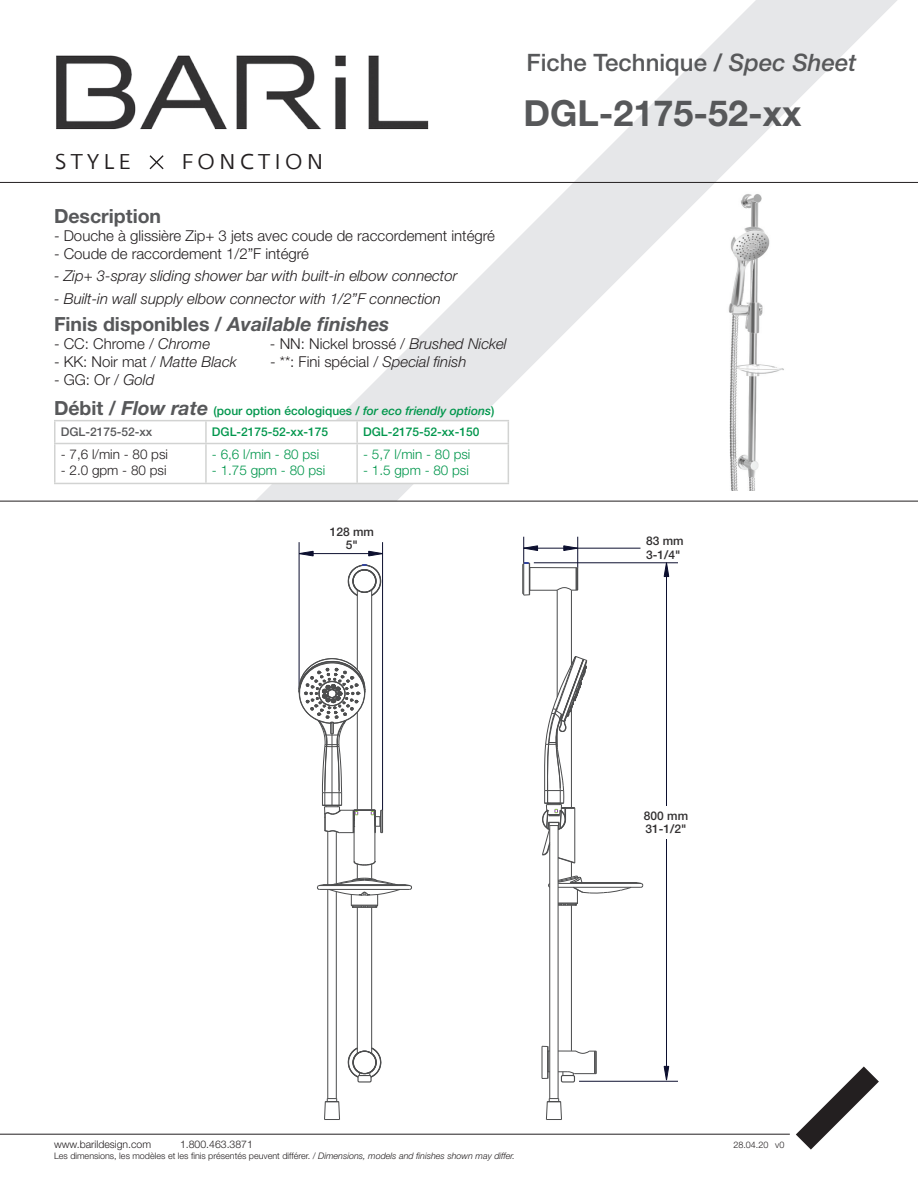
<style>
.page{position:relative;width:918px;height:1188px;background:#fff}
.page>*{position:absolute;margin:0;border:0;box-sizing:border-box;transform-origin:0 0}
.t1{font:700 36px "Helvetica Neue LT Std";color:#57585a}
.t2{font:500 24px "Helvetica Neue LT Std";color:#57585a}
.t3{font:21.3px "Fedra Sans Greek Book TF";letter-spacing:.2em;color:#231f20}
.t4{font:700 19.5px "Helvetica Neue LT Std";color:#57585a}
.t5{font:300 15px "Helvetica Neue LT Std";color:#231f20}
.t6{font:italic 300 15px "Helvetica Neue LT Std";color:#231f20}
.t7{font:300 13.5px "Helvetica Neue LT Std";color:#00964c}
.t8{font:300 13.5px "Helvetica Neue LT Std";color:#231f20}
.t9{font:500 12px/21.5px "Helvetica Neue LT Std";color:#00964c}
.t10{font:500 12px/13.5px "Helvetica Neue LT Std";color:#312f30}
.t11{font:300 10.5px "Helvetica Neue LT Std";color:#231f20}
.t12{font:300 9px "Helvetica Neue LT Std";color:#231f20}
.s1{font-style:italic}
.s2{font-weight:700;font-size:19.5px;color:#57585a}
.s3{font-weight:700;font-style:italic;font-size:19.5px;color:#57585a}
.s4{color:#57585a}
</style>
<div class="page">
<img style="left:54px;top:55px;width:201px;height:127px">
<svg style="left:148px;top:154px;width:17px;height:17px"></svg>
<hr style="left:0;top:1134px;width:790px;height:1px;background:#231f20">
<svg style="left:796px;top:1066px;width:83px;height:84px"></svg>
<svg style="left:255px;top:0;width:643px;height:501px"></svg>
<hr style="left:0;top:501px;width:918px;height:1px;background:#231f20">
<hr style="left:0;top:182px;width:918px;height:1px;background:#231f20">
<hr style="left:54px;top:420px;width:152px;height:1px;background:#d2d3d2">
<hr style="left:54px;top:421px;width:2px;height:22px;background:#d2d3d2">
<hr style="left:206px;top:420px;width:151px;height:1px;background:#d2d3d2">
<hr style="left:357px;top:420px;width:152px;height:1px;background:#d2d3d2">
<svg style="left:55px;top:421px;width:454px;height:62px"></svg>
<hr style="left:54px;top:443px;width:152px;height:1px;background:#d2d3d2">
<hr style="left:54px;top:444px;width:2px;height:39px;background:#d2d3d2">
<hr style="left:206px;top:443px;width:151px;height:1px;background:#d2d3d2">
<hr style="left:205px;top:444px;width:2px;height:39px;background:#d2d3d2">
<hr style="left:357px;top:443px;width:152px;height:1px;background:#d2d3d2">
<hr style="left:356px;top:444px;width:2px;height:39px;background:#d2d3d2">
<hr style="left:508px;top:444px;width:1px;height:39px;background:#d2d3d2">
<hr style="left:54px;top:483px;width:152px;height:1px;background:#d2d3d2">
<hr style="left:206px;top:483px;width:151px;height:1px;background:#d2d3d2">
<hr style="left:357px;top:483px;width:152px;height:1px;background:#d2d3d2">
<img style="left:719px;top:188px;width:82px;height:302px">
<svg style="left:664px;top:1066px;width:5px;height:15px"></svg>
<svg style="left:664px;top:562px;width:5px;height:15px"></svg>
<svg style="left:368px;top:551px;width:14px;height:5px"></svg>
<svg style="left:300px;top:551px;width:14px;height:5px"></svg>
<hr style="left:299px;top:542px;width:1px;height:147px;background:#0c0f2f">
<hr style="left:382px;top:542px;width:1px;height:269px;background:#0c0f2f">
<hr style="left:299px;top:553px;width:84px;height:1px;background:#0c0f2f">
<hr style="left:534px;top:563px;width:144px;height:1px;background:#0c0f2f">
<hr style="left:666px;top:563px;width:1px;height:513px;background:#0c0f2f">
<hr style="left:579px;top:1081px;width:99px;height:1px;background:#0c0f2f">
<hr style="left:524px;top:548px;width:116px;height:1px;background:#0c0f2f">
<hr style="left:327px;top:831px;width:1px;height:54px;background:#4c4d4e">
<hr style="left:327px;top:889px;width:1px;height:210px;background:#4c4d4e">
<hr style="left:336px;top:831px;width:1px;height:53px;background:#4c4d4e">
<hr style="left:336px;top:892px;width:1px;height:207px;background:#4c4d4e">
<hr style="left:354px;top:827px;width:1px;height:35px;background:#4c4d4e">
<hr style="left:357px;top:590px;width:1px;height:80px;background:#4c4d4e">
<hr style="left:357px;top:907px;width:1px;height:146px;background:#4c4d4e">
<hr style="left:371px;top:590px;width:1px;height:220px;background:#4c4d4e">
<hr style="left:371px;top:907px;width:1px;height:146px;background:#4c4d4e">
<hr style="left:374px;top:827px;width:1px;height:35px;background:#4c4d4e">
<hr style="left:522px;top:564px;width:1px;height:30px;background:#4c4d4e">
<hr style="left:549px;top:826px;width:1px;height:273px;background:#4c4d4e">
<hr style="left:557px;top:590px;width:1px;height:107px;background:#4c4d4e">
<hr style="left:558px;top:826px;width:1px;height:273px;background:#4c4d4e">
<hr style="left:571px;top:905px;width:1px;height:146px;background:#4c4d4e">
<hr style="left:571px;top:590px;width:1px;height:74px;background:#4c4d4e">
<svg style="left:324px;top:1098px;width:16px;height:22px"></svg>
<svg style="left:546px;top:1098px;width:16px;height:22px"></svg>
<svg style="left:347px;top:564px;width:35px;height:33px"></svg>
<svg style="left:317px;top:860px;width:95px;height:48px"></svg>
<svg style="left:298px;top:652px;width:85px;height:181px"></svg>
<svg style="left:523px;top:537px;width:56px;height:58px"></svg>
<svg style="left:542px;top:655px;width:102px;height:251px"></svg>
<svg style="left:558px;top:1050px;width:39px;height:26px"></svg>
<svg style="left:542px;top:1046px;width:8px;height:33px"></svg>
<svg style="left:347px;top:1047px;width:35px;height:31px"></svg>
<div style="left:357px;top:1075px;width:15px;height:8px;border:1px solid #4c4d4e"></div>
<div style="left:561px;top:1075px;width:14px;height:8px;border:1px solid #4c4d4e"></div>
<div style="left:624px;top:806px;width:84px;height:32px;background:#fff"></div>
<h2 class="t2" style="left:526px;top:48px;width:331px">Fiche Technique / <span class="s1">Spec Sheet</span></h2>
<h3 class="t3" style="left:55px;top:151px;width:77px">STYLE</h3>
<h3 class="t3" style="left:181px;top:151px;width:144px">FONCTION</h3>
<p class="t4" style="left:54px;top:204px;width:109px">Description</p>
<p class="t5" style="left:54px;top:226px;width:443px">- Douche à glissière Zip+ 3 jets avec coude de raccordement intégré</p>
<p class="t5" style="left:54px;top:244px;width:257px">- Coude de raccordement 1/2”F intégré</p>
<p class="t6" style="left:54px;top:267px;width:405px">- Zip+ 3-spray sliding shower bar with built-in elbow connector</p>
<p class="t6" style="left:54px;top:290px;width:389px">- Built-in wall supply elbow connector with 1/2”F connection</p>
<p class="t4" style="left:54px;top:312px;width:337px">Finis disponibles / <span class="s1">Available finishes</span></p>
<p class="t5" style="left:54px;top:334px;width:158px">- CC: Chrome / <span class="s1">Chrome</span></p>
<p class="t5" style="left:270px;top:334px;width:238px">- NN: Nickel brossé / <span class="s1">Brushed Nickel</span></p>
<p class="t5" style="left:54px;top:352px;width:184px">- KK: Noir mat / <span class="s1">Matte Black</span></p>
<p class="t5" style="left:270px;top:352px;width:198px">- **: Fini spécial / <span class="s1">Special finish</span></p>
<p class="t5" style="left:54px;top:370px;width:102px">- GG: Or / <span class="s1">Gold</span></p>
<p class="t9" style="left:61px;top:400px;width:435px;text-indent:-7px"><span class="s2">Débit /</span> <span class="s3">Flow rate</span> (pour option écologiques / <span class="s1">for eco friendly options</span>)<br><span class="s4">DGL-2175-52-xx</span></p>
<p class="t9" style="left:212px;top:421px;width:118px">DGL-2175-52-xx-175</p>
<p class="t9" style="left:363px;top:421px;width:118px">DGL-2175-52-xx-150</p>
<p class="t8" style="left:61px;top:446px;width:109px">- 7,6 l/min - 80 psi</p>
<p class="t8" style="left:61px;top:462px;width:107px">- 2.0 gpm - 80 psi</p>
<p class="t7" style="left:212px;top:446px;width:109px">- 6,6 l/min - 80 psi</p>
<p class="t7" style="left:212px;top:462px;width:115px">- 1.75 gpm - 80 psi</p>
<p class="t7" style="left:363px;top:446px;width:109px">- 5,7 l/min - 80 psi</p>
<p class="t7" style="left:363px;top:462px;width:107px">- 1.5 gpm - 80 psi</p>
<h1 class="t1" style="left:524px;top:91px;width:280px">DGL-2175-52-xx</h1>
<p class="t10" style="left:330px;top:525px;width:46px;text-align:center">128 mm<br>5"</p>
<p class="t10" style="left:646px;top:534px;width:39px">83 mm<br>3-1/4"</p>
<p class="t10" style="left:644px;top:809px;width:46px">800 mm<br>31-1/2"</p>
<p class="t11" style="left:54px;top:1138px;width:99px">www.barildesign.com</p>
<p class="t11" style="left:180px;top:1138px;width:74px">1.800.463.3871</p>
<p class="t12" style="left:733px;top:1139px;width:37px">28.04.20</p>
<p class="t12" style="left:54px;top:1150px;width:463px">Les dimensions, les modèles et les finis présentés peuvent différer. / <span class="s1">Dimensions, models and finishes shown may differ.</span></p>
<p class="t12" style="left:775px;top:1140px;width:11px">v0</p>
</div>
